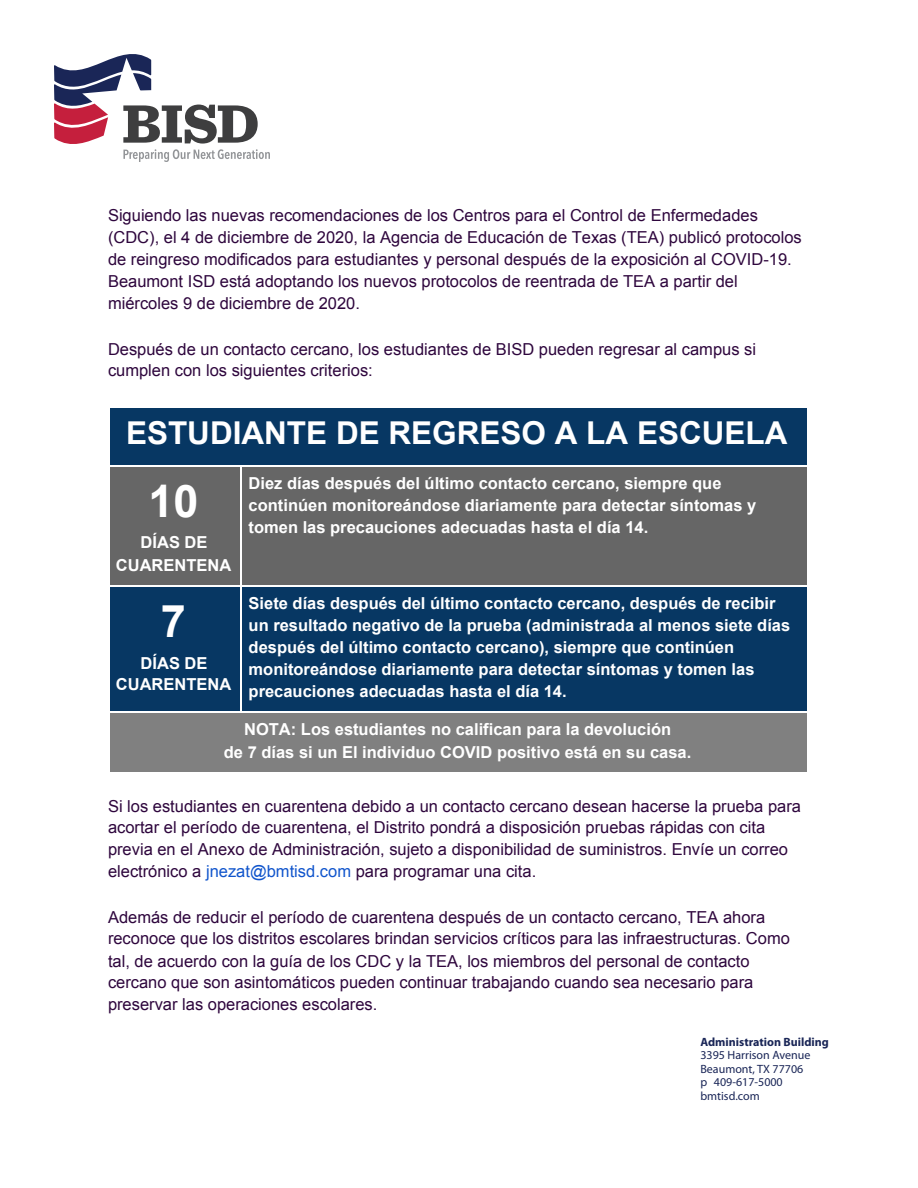
<style>
.page{position:relative;width:918px;height:1188px;background:#fff}
.page>*{position:absolute;margin:0;border:0;box-sizing:border-box;transform-origin:0 0}
.t1{font:700 45px "Arial";color:#fff}
.t2{font:700 31.5px "Arial";color:#fff}
.t3{font:16.5px/21.9px "Arial";color:#2e063d}
.t4{font:700 16.5px/21.9px "Arial";color:#fff;text-align:center}
.t5{font:12px/13.5px "Myriad Pro";color:#1a2657}
.t6{font:700 12px "Myriad Pro";color:#1a2657}
.s1{color:#15c}
</style>
<div class="page">
<div style="left:108px;top:407px;width:700px;height:58px;background:#073763"></div>
<div style="left:108px;top:465px;width:133px;height:120px;background:#666"></div>
<div style="left:241px;top:465px;width:567px;height:120px;background:#666"></div>
<div style="left:108px;top:585px;width:133px;height:126px;background:#073763"></div>
<div style="left:241px;top:585px;width:567px;height:126px;background:#073763"></div>
<div style="left:108px;top:711px;width:700px;height:61px;background:#808080"></div>
<hr style="left:108px;top:711px;width:1px;height:62px;background:#fff">
<hr style="left:241px;top:711px;width:568px;height:2px;background:#fff">
<hr style="left:108px;top:711px;width:134px;height:2px;background:#fff">
<hr style="left:108px;top:585px;width:1px;height:128px;background:#fff">
<hr style="left:241px;top:585px;width:1px;height:128px;background:#fff">
<hr style="left:241px;top:585px;width:568px;height:2px;background:#fff">
<hr style="left:108px;top:585px;width:134px;height:2px;background:#fff">
<hr style="left:108px;top:465px;width:1px;height:122px;background:#fff">
<hr style="left:241px;top:465px;width:1px;height:122px;background:#fff">
<hr style="left:108px;top:407px;width:701px;height:1px;background:#fff">
<hr style="left:108px;top:465px;width:701px;height:1px;background:#fff">
<hr style="left:108px;top:407px;width:1px;height:59px;background:#fff">
<svg style="left:54px;top:54px;width:216px;height:108px"></svg>
<p class="t3" style="left:108px;top:204px;width:695px">Siguiendo las nuevas recomendaciones de los Centros para el Control de Enfermedades (CDC), el 4 de diciembre de 2020, la Agencia de Educación de Texas (TEA) publicó protocolos de reingreso modificados para estudiantes y personal después de la exposición al COVID-19.<br>Beaumont ISD está adoptando los nuevos protocolos de reentrada de TEA a partir del miércoles 9 de diciembre de 2020.</p>
<p class="t3" style="left:108px;top:338px;width:650px;line-height:21.3px">Después de un contacto cercano, los estudiantes de BISD pueden regresar al campus si cumplen con los siguientes criterios:</p>
<p class="t2" style="left:126px;top:411px;width:663px">ESTUDIANTE DE REGRESO A LA ESCUELA</p>
<p class="t1" style="left:148px;top:470px;width:52px">10</p>
<p class="t4" style="left:116px;top:532px;width:117px;line-height:22.5px">DÍAS DE<br>CUARENTENA</p>
<p class="t4" style="left:249px;top:472px;width:509px;text-align:left">Diez días después del último contacto cercano, siempre que continúen monitoreándose diariamente para detectar síntomas y tomen las precauciones adecuadas hasta el día 14.</p>
<p class="t4" style="left:249px;top:593px;width:543px;text-align:left">Siete días después del último contacto cercano, después de recibir un resultado negativo de la prueba (administrada al menos siete días después del último contacto cercano), siempre que continúen monitoreándose diariamente para detectar síntomas y tomen las precauciones adecuadas hasta el día 14.</p>
<p class="t4" style="left:224px;top:718px;width:469px;line-height:22.5px">NOTA: Los estudiantes no califican para la devolución<br>de 7 días si un El individuo COVID positivo está en su casa.</p>
<p class="t1" style="left:161px;top:590px;width:27px">7</p>
<p class="t4" style="left:116px;top:653px;width:117px;line-height:21.3px">DÍAS DE<br>CUARENTENA</p>
<p class="t3" style="left:108px;top:795px;width:695px">Si los estudiantes en cuarentena debido a un contacto cercano desean hacerse la prueba para acortar el período de cuarentena, el Distrito pondrá a disposición pruebas rápidas con cita previa en el Anexo de Administración, sujeto a disponibilidad de suministros. Envíe un correo electrónico a <span class="s1">jnezat@bmtisd.com</span> para programar una cita.</p>
<p class="t3" style="left:108px;top:906px;width:683px">Además de reducir el período de cuarentena después de un contacto cercano, TEA ahora reconoce que los distritos escolares brindan servicios críticos para las infraestructuras. Como tal, de acuerdo con la guía de los CDC y la TEA, los miembros del personal de contacto cercano que son asintomáticos pueden continuar trabajando cuando sea necesario para preservar las operaciones escolares.</p>
<p class="t6" style="left:700px;top:1034px;width:130px">Administration Building</p>
<p class="t5" style="left:700px;top:1049px;width:112px">3395 Harrison Avenue<br>Beaumont, TX 77706 p 409-617-5000 bmtisd.com</p>
</div>
